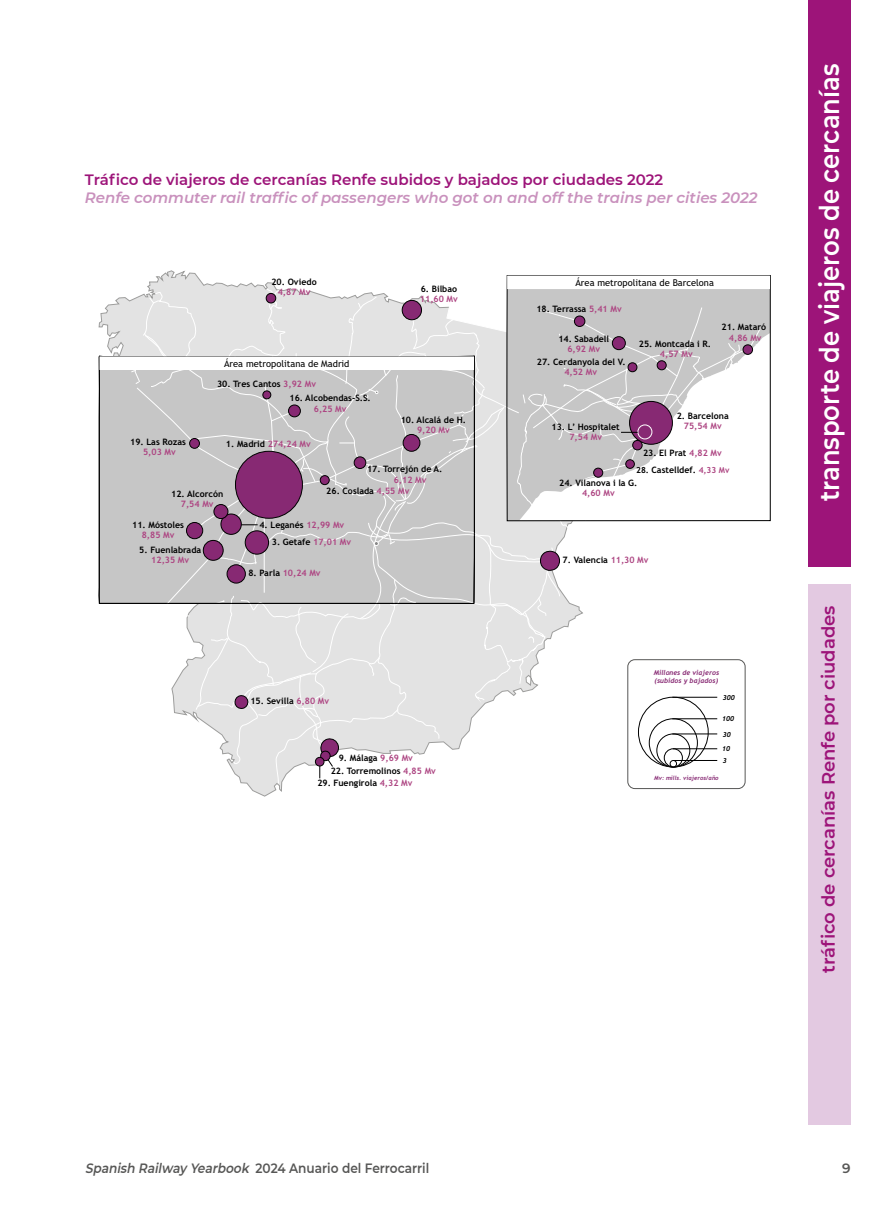
<style>
.page{position:relative;width:893px;height:1212px;background:#fff}
.page>*{position:absolute;margin:0;border:0;box-sizing:border-box;transform-origin:0 0}
.t1{font:600 27px "Montserrat";color:#fff;scale:.9 1}
.t2{font:600 18px "Montserrat";color:#9d1479}
.t3{font:italic 600 15px "Montserrat";color:#c991bd}
.t4{font:600 15px "Montserrat";color:#9d1479}
.t5{font:600 13.5px "Montserrat";color:#575756;scale:.9 1}
.t6{font:600 13.5px "Montserrat";color:#575756}
.t7{font:9.3px "Trebuchet MS";color:#000}
.t8{font:700 8.85px "Trebuchet MS";color:#000}
.t9{font:700 8.85px "Trebuchet MS";color:#ad4582}
.t10{font:italic 700 6.9px/7.9px "Trebuchet";color:#872973}
.t11{font:italic 700 6.9px "Trebuchet";color:#000}
.t12{font:italic 700 5.85px "Trebuchet";color:#872973}
.s1{color:#ad4582}
.s2{font-size:8.4px}
.s3{font-size:8.4px;color:#ad4582}
.s4{font-style:italic}
</style>
<div class="page">
<div style="left:808px;top:0;width:42px;height:566px;background:#9d1479"></div>
<div style="left:808px;top:584px;width:42px;height:540px;background:#e3c9e1"></div>
<svg style="left:99px;top:271px;width:627px;height:525px"></svg>
<svg style="left:507px;top:275px;width:263px;height:246px"></svg>
<div style="left:99px;top:355px;width:32px;height:249px;background:#c6c6c6"></div>
<div style="left:100px;top:357px;width:374px;height:12px;background:#fff"></div>
<div style="left:508px;top:276px;width:261px;height:13px;background:#fff"></div>
<svg style="left:131px;top:285px;width:629px;height:499px"></svg>
<div style="left:628px;top:659px;width:117px;height:130px;border:1px solid #575756;border-radius:7px"></div>
<svg style="left:638px;top:697px;width:70px;height:70px"></svg>
<svg style="left:649px;top:719px;width:48px;height:48px"></svg>
<div style="left:649px;top:718px;width:49px;height:49px;border:1px solid #000;border-radius:50%"></div>
<svg style="left:657px;top:734px;width:33px;height:33px"></svg>
<div style="left:656px;top:733px;width:34px;height:34px;border:1px solid #000;border-radius:50%"></div>
<div style="left:664px;top:749px;width:18px;height:18px;background:#fff;border-radius:50%"></div>
<div style="left:664px;top:748px;width:19px;height:19px;border:1px solid #000;border-radius:50%"></div>
<hr style="left:672px;top:697px;width:45px;height:1px;background:#000">
<hr style="left:672px;top:718px;width:45px;height:1px;background:#000">
<hr style="left:672px;top:734px;width:45px;height:1px;background:#000">
<hr style="left:673px;top:760px;width:44px;height:1px;background:#000">
<hr style="left:673px;top:748px;width:44px;height:1px;background:#000">
<div style="left:670px;top:760px;width:7px;height:7px;border:1px solid #000;border-radius:50%"></div>
<h3 class="t4" style="left:85px;top:169px;width:580px">Tráfico de viajeros de cercanías Renfe subidos y bajados por ciudades 2022</h3>
<h3 class="t3" style="left:85px;top:187px;width:674px">Renfe commuter rail traffic of passengers who got on and off the trains per cities 2022</h3>
<p class="t8" style="left:271px;top:276px;width:47px">20. Oviedo</p>
<p class="t9" style="left:278px;top:286px;width:34px">4,87 Mv</p>
<p class="t8" style="left:421px;top:283px;width:38px">6. Bilbao</p>
<p class="t9" style="left:420px;top:294px;width:39px">11,60 Mv</p>
<p class="t7" style="left:224px;top:358px;width:127px">Área metropolitana de Madrid</p>
<p class="t8" style="left:217px;top:378px;width:100px">30. Tres Cantos <span class="s1">3,92 Mv</span></p>
<p class="t8" style="left:130px;top:436px;width:57px">19. Las Rozas</p>
<p class="t9" style="left:143px;top:447px;width:34px">5,03 Mv</p>
<p class="t8" style="left:289px;top:393px;width:83px">16. Alcobendas-S.S.</p>
<p class="t9" style="left:314px;top:403px;width:34px">6,25 Mv</p>
<p class="t8" style="left:226px;top:438px;width:86px">1. Madrid <span class="s1">274,24 Mv</span></p>
<p class="t8" style="left:401px;top:414px;width:67px">10. Alcalá de H.</p>
<p class="t9" style="left:417px;top:425px;width:34px">9,20 Mv</p>
<p class="t8" style="left:367px;top:464px;width:77px">17. Torrejón de A.</p>
<p class="t9" style="left:394px;top:474px;width:34px">6,12 Mv</p>
<p class="t8" style="left:171px;top:488px;width:54px">12. Alcorcón</p>
<p class="t9" style="left:181px;top:498px;width:34px">7,54 Mv</p>
<p class="t8" style="left:132px;top:519px;width:53px">11. Móstoles</p>
<p class="t9" style="left:142px;top:529px;width:34px">8,85 Mv</p>
<p class="t8" style="left:139px;top:544px;width:63px">5. Fuenlabrada</p>
<p class="t9" style="left:151px;top:555px;width:39px">12,35 Mv</p>
<p class="t8" style="left:326px;top:485px;width:85px">26. Coslada <span class="s1">4,55 Mv</span></p>
<p class="t8" style="left:259px;top:519px;width:86px">4. Leganés <span class="s1">12,99 Mv</span></p>
<p class="t8" style="left:272px;top:536px;width:81px">3. Getafe <span class="s1">17,01 Mv</span></p>
<p class="t8" style="left:248px;top:568px;width:74px">8. Parla <span class="s1">10,24 Mv</span></p>
<p class="t8" style="left:250px;top:695px;width:80px">15. Sevilla <span class="s1">6,80 Mv</span></p>
<p class="t8" style="left:339px;top:753px;width:76px">9. Málaga <span class="s1">9,69 Mv</span></p>
<p class="t8" style="left:331px;top:765px;width:107px">22. Torremolinos <span class="s1">4,85 Mv</span></p>
<p class="t8" style="left:317px;top:777px;width:97px">29. Fuengirola <span class="s1">4,32 Mv</span></p>
<p class="t7" style="left:575px;top:277px;width:140px">Área metropolitana de Barcelona</p>
<p class="t8" style="left:536px;top:304px;width:87px">18. Terrassa <span class="s1">5,41 Mv</span></p>
<p class="t8" style="left:722px;top:322px;width:46px">21. Mataró</p>
<p class="t8" style="left:558px;top:333px;width:52px">14. Sabadell</p>
<p class="t9" style="left:729px;top:332px;width:34px">4,86 Mv</p>
<p class="t9" style="left:567px;top:343px;width:34px">6,92 Mv</p>
<p class="t8" style="left:639px;top:338px;width:74px">25. Montcada i R.</p>
<p class="t9" style="left:660px;top:348px;width:34px">4,57 Mv</p>
<p class="t8" style="left:537px;top:356px;width:90px">27. Cerdanyola del V.</p>
<p class="t9" style="left:564px;top:366px;width:34px">4,52 Mv</p>
<p class="t8" style="left:551px;top:421px;width:70px">13. L’ Hospitalet</p>
<p class="t9" style="left:569px;top:431px;width:34px">7,54 Mv</p>
<p class="t8" style="left:677px;top:410px;width:53px">2. Barcelona</p>
<p class="t9" style="left:684px;top:420px;width:39px">75,54 Mv</p>
<p class="t8" style="left:643px;top:448px;width:80px">23. El Prat <span class="s1">4,82 Mv</span></p>
<p class="t8" style="left:636px;top:465px;width:95px"><span class="s2">28.</span> Castelldef. <span class="s3">4,33 Mv</span></p>
<p class="t8" style="left:559px;top:477px;width:80px">24. Vilanova i la G.</p>
<p class="t9" style="left:582px;top:488px;width:34px">4,60 Mv</p>
<p class="t8" style="left:563px;top:554px;width:87px">7. Valencia <span class="s1">11,30 Mv</span></p>
<p class="t10" style="left:654px;top:668px;width:67px">Millones de viajeros (subidos y bajados)</p>
<p class="t11" style="left:723px;top:693px;width:14px">300</p>
<p class="t11" style="left:722px;top:714px;width:14px">100</p>
<p class="t11" style="left:723px;top:730px;width:10px">30</p>
<p class="t11" style="left:723px;top:756px;width:6px">3</p>
<p class="t11" style="left:722px;top:744px;width:10px">10</p>
<p class="t12" style="left:654px;top:774px;width:66px">Mv: mills. viajeros/año</p>
<h1 class="t1" style="left:810px;top:501px;width:488px;rotate:-90deg">transporte de viajeros de cercanías</h1>
<h2 class="t2" style="left:816px;top:973px;width:369px;rotate:-90deg">tráfico de cercanías Renfe por ciudades</h2>
<h3 class="t5" style="left:85px;top:1159px;width:384px"><span class="s4">Spanish Railway Yearbook</span> 2024 Anuario del Ferrocarril</h3>
<h3 class="t6" style="left:842px;top:1159px;width:10px">9</h3>
</div>
